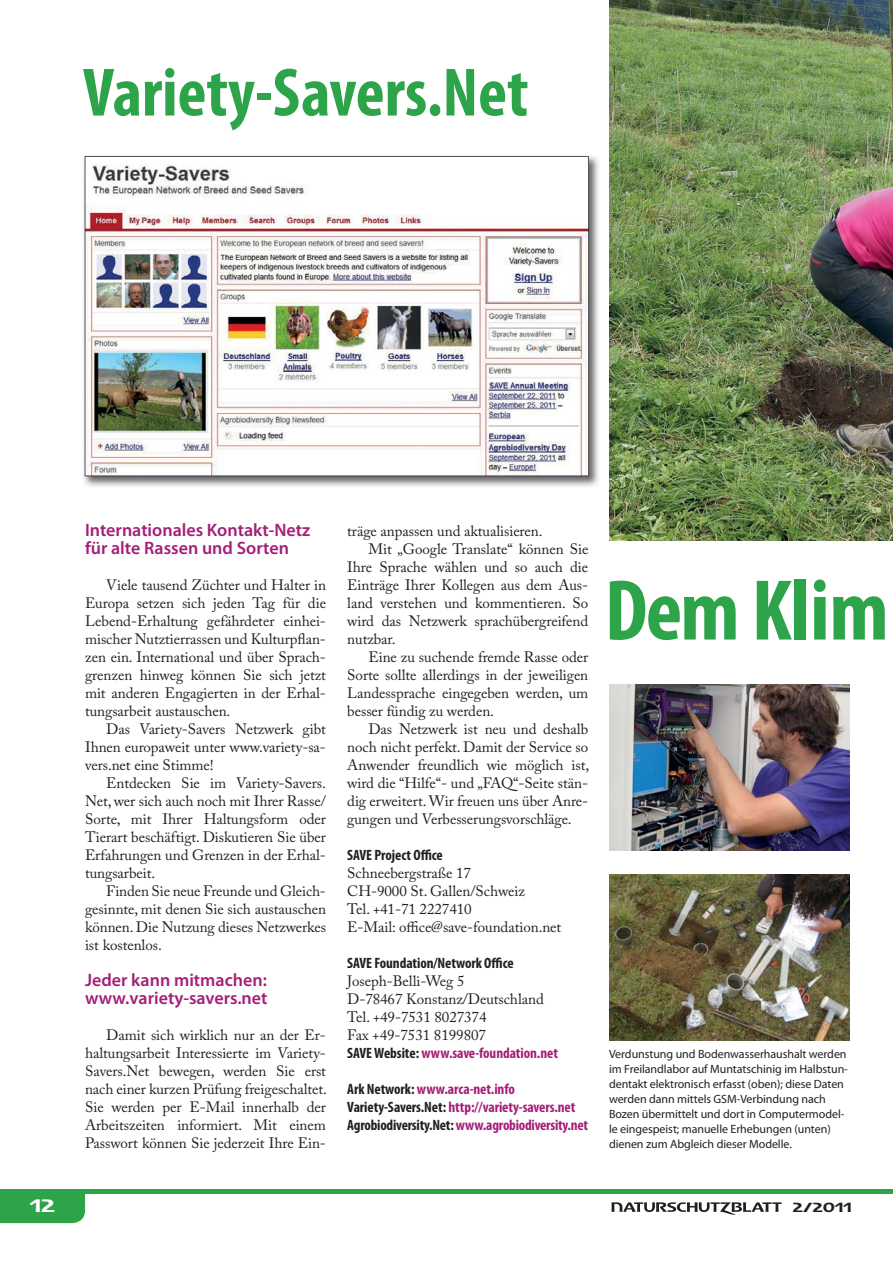
<style>
.page{position:relative;width:893px;height:1263px;background:#fff}
.page>*{position:absolute;margin:0;border:0;box-sizing:border-box;transform-origin:0 0}
.t1{font:700 condensed 87px "Myriad Pro";letter-spacing:-.01em;color:#2da44a}
.t2{font:700 condensed 69px "Myriad Pro";color:#2da44a}
.t3{font:600 18px/18px "Myriad Pro";color:#a51e78}
.t4{font:18px "Logotypia Pro";color:#fff}
.t5{font:15px/18px "Adobe Caslon Pro";letter-spacing:-.005em;color:#231f20;text-align:justify}
.t6{font:700 condensed 15px/18px "Myriad Pro";letter-spacing:-.005em;color:#a51e78}
.t7{font:700 condensed 15px "Myriad Pro";letter-spacing:-.005em;color:#231f20}
.t8{font:13.2px "Logotypia Pro";color:#231f20}
.t9{font:12px/15px "Myriad Pro";letter-spacing:-.005em;color:#231f20}
.s1{color:#231f20}
</style>
<div class="page">
<div style="left:0;top:1194px;width:85px;height:29px;background:#2da44a"></div>
<hr style="left:0;top:1190px;width:893px;height:4px;background:#2da44a">
<svg style="left:611px;top:1202px;width:171px;height:13px"></svg>
<img style="left:609px;top:0;width:284px;height:540px">
<img style="left:83px;top:155px;width:516px;height:332px">
<img style="left:85px;top:156px;width:504px;height:320px">
<img style="left:609px;top:685px;width:241px;height:165px">
<img style="left:609px;top:875px;width:241px;height:166px">
<h2 class="t2" style="left:83px;top:66px;width:447px">Variety-Savers.Net</h2>
<p class="t3" style="left:85px;top:523px;width:227px">Internationales Kontakt-Netz für alte Rassen und Sorten</p>
<p class="t5" style="left:85px;top:578px;width:243px;text-indent:21px">Viele tausend Züchter und Halter in Europa setzen sich jeden Tag für die Lebend-Erhaltung gefährdeter einhei&shy;mischer Nutztierrassen und Kulturpflan&shy;zen ein. International und über Sprach&shy;grenzen hinweg können Sie sich jetzt mit anderen Engagierten in der Erhal&shy;tungsarbeit austauschen.</p>
<p class="t5" style="left:85px;top:722px;width:243px;text-indent:21px">Das Variety-Savers Netzwerk gibt Ihnen europaweit unter www.variety-sa&shy;vers.net eine Stimme!</p>
<p class="t5" style="left:85px;top:776px;width:242px;text-indent:21px">Entdecken Sie im Variety-Savers.<br>Net, wer sich auch noch mit Ihrer Rasse/ Sorte, mit Ihrer Haltungsform oder Tierart beschäftigt. Diskutieren Sie über Erfahrungen und Grenzen in der Erhal&shy;tungsarbeit.</p>
<p class="t5" style="left:85px;top:884px;width:243px;text-indent:21px">Finden Sie neue Freunde und Gleich&shy;gesinnte, mit denen Sie sich austauschen können. Die Nutzung dieses Netzwerkes ist kostenlos.</p>
<p class="t3" style="left:85px;top:973px;width:184px">Jeder kann mitmachen: www.variety-savers.net</p>
<p class="t5" style="left:85px;top:1028px;width:244px;text-indent:21px">Damit sich wirklich nur an der Er&shy;haltungsarbeit Interessierte im Variety-Savers.Net bewegen, werden Sie erst nach einer kurzen Prüfung freigeschaltet.<br>Sie werden per E-Mail innerhalb der Arbeitszeiten informiert. Mit einem Passwort können Sie jederzeit Ihre Ein-</p>
<p class="t5" style="left:347px;top:524px;width:197px">träge anpassen und aktualisieren.</p>
<p class="t5" style="left:369px;top:542px;width:221px">Mit „Google Translate“ können Sie</p>
<p class="t5" style="left:347px;top:560px;width:242px">Ihre Sprache wählen und so auch die</p>
<p class="t5" style="left:347px;top:578px;width:242px">Einträge Ihrer Kollegen aus dem Aus-</p>
<p class="t5" style="left:347px;top:596px;width:242px">land verstehen und kommentieren. So</p>
<p class="t5" style="left:347px;top:614px;width:242px">wird das Netzwerk sprachübergreifend</p>
<p class="t5" style="left:347px;top:632px;width:50px">nutzbar.</p>
<p class="t5" style="left:369px;top:650px;width:221px">Eine zu suchende fremde Rasse oder</p>
<p class="t5" style="left:347px;top:668px;width:243px">Sorte sollte allerdings in der jeweiligen</p>
<p class="t5" style="left:347px;top:686px;width:243px">Landessprache eingegeben werden, um</p>
<p class="t5" style="left:347px;top:704px;width:148px">besser fündig zu werden.</p>
<p class="t5" style="left:369px;top:722px;width:221px">Das Netzwerk ist neu und deshalb</p>
<p class="t5" style="left:347px;top:740px;width:242px">noch nicht perfekt. Damit der Service so</p>
<p class="t5" style="left:347px;top:758px;width:243px">Anwender freundlich wie möglich ist,</p>
<p class="t5" style="left:347px;top:776px;width:242px">wird die “Hilfe“- und „FAQ“-Seite stän-</p>
<p class="t5" style="left:347px;top:794px;width:242px">dig erweitert. Wir freuen uns über Anre-</p>
<p class="t5" style="left:347px;top:812px;width:226px">gungen und Verbesserungsvorschläge.</p>
<p class="t7" style="left:347px;top:849px;width:97px">SAVE Project Office</p>
<p class="t5" style="left:347px;top:866px;width:216px;text-align:left">Schneebergstraße 17<br>CH-9000 St. Gallen/Schweiz<br>Tel. +41-71 2227410<br>E-Mail: office@save-foundation.net</p>
<p class="t7" style="left:347px;top:957px;width:168px">SAVE Foundation/Network Office</p>
<p class="t5" style="left:347px;top:974px;width:198px;text-align:left">Joseph-Belli-Weg 5<br>D-78467 Konstanz/Deutschland<br>Tel. +49-7531 8027374<br>Fax +49-7531 8199807</p>
<p class="t6" style="left:347px;top:1046px;width:212px"><span class="s1">SAVE Website:</span> www.save-foundation.net</p>
<p class="t6" style="left:347px;top:1082px;width:242px"><span class="s1">Ark Network:</span> www.arca-net.info<br><span class="s1">Variety-Savers.Net:</span> http://variety-savers.net<br><span class="s1">Agrobiodiversity.Net:</span> www.agrobiodiversity.net</p>
<h1 class="t1" style="left:605px;top:578px;width:285px">Dem Klim</h1>
<p class="t9" style="left:609px;top:1048px;width:240px">Verdunstung und Bodenwasserhaushalt werden im Freilandlabor auf Muntatschinig im Halbstun&shy;dentakt elektronisch erfasst (oben); diese Daten werden dann mittels GSM-Verbindung nach Bozen übermittelt und dort in Computermodel&shy;le eingespeist; manuelle Erhebungen (unten) dienen zum Abgleich dieser Modelle.</p>
<p class="t4" style="left:30px;top:1195px;width:27px">12</p>
<p class="t8" style="left:792px;top:1199px;width:61px">2/2011</p>
</div>
